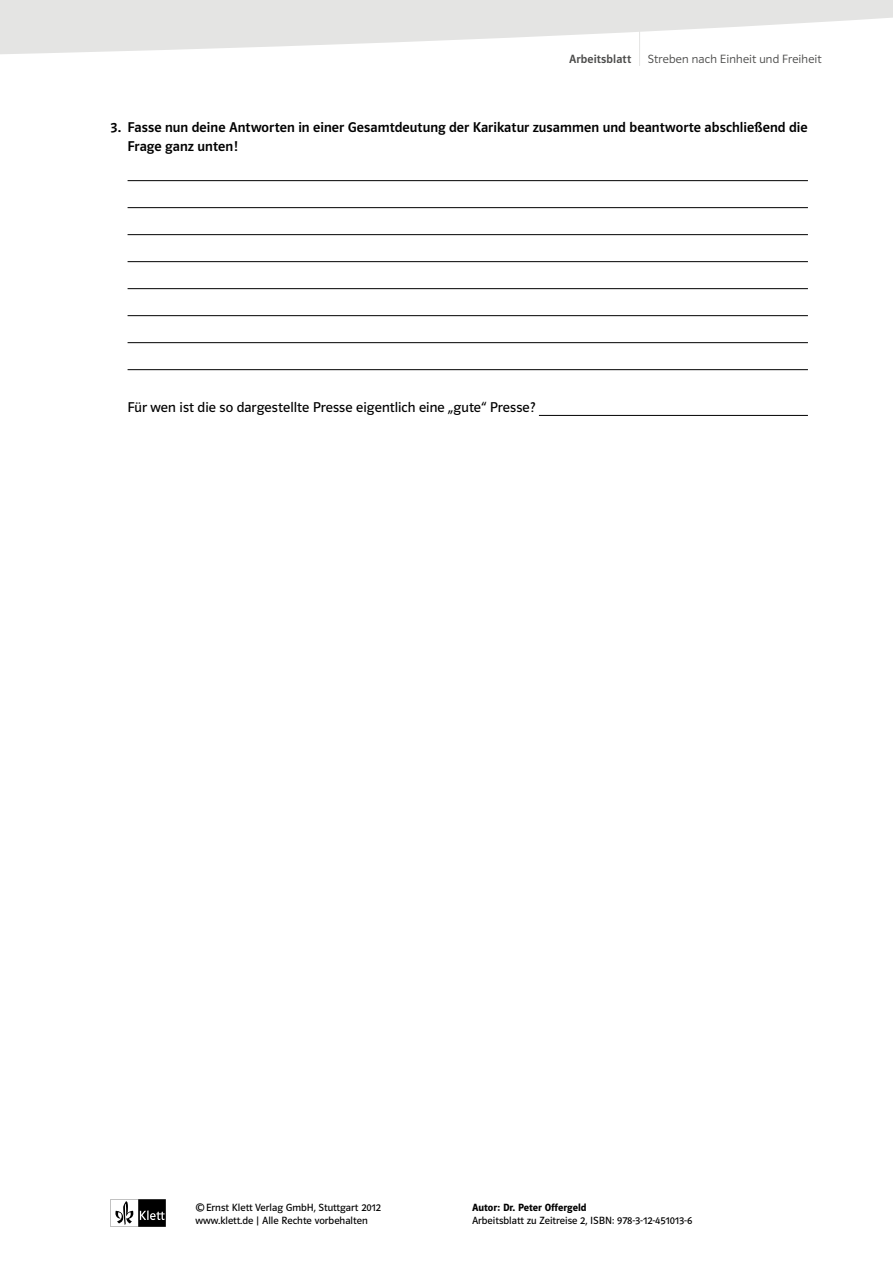
<style>
.page{position:relative;width:893px;height:1263px;background:#fff}
.page>*{position:absolute;margin:0;border:0;box-sizing:border-box;transform-origin:0 0}
._02_ab_vt_aufgaben_1{font:14.25px/18.8px "Polo ST11 K Krftg";letter-spacing:.005em;color:#000}
._02_ab_vt_aufgaben_e{font:14.25px "Polo ST11 K Buch";letter-spacing:.005em;color:#000}
._00_ab_kolumnen_kapi{font:12px "Polo ST11 K Leicht";letter-spacing:.015em;color:#4a4a49}
._00_ab_kolumnent_tit{font:12px "Polo ST11 K Krftg";letter-spacing:.01em;color:#4a4a49}
.PDF{font:10.5px/12.8px "Polo ST11 K Buch";color:#000}
.s1{font-family:"Polo ST11 K Hfett"}
</style>
<div class="page">
<svg style="left:111px;top:1199px;width:55px;height:28px"></svg>
<hr style="left:128px;top:180px;width:680px;height:1px;background:#000">
<hr style="left:128px;top:207px;width:680px;height:1px;background:#000">
<hr style="left:128px;top:234px;width:680px;height:1px;background:#000">
<hr style="left:128px;top:261px;width:680px;height:1px;background:#000">
<hr style="left:128px;top:288px;width:680px;height:1px;background:#000">
<hr style="left:128px;top:315px;width:680px;height:1px;background:#000">
<hr style="left:128px;top:342px;width:680px;height:1px;background:#000">
<hr style="left:128px;top:369px;width:680px;height:1px;background:#000">
<hr style="left:539px;top:415px;width:269px;height:1px;background:#000">
<hr style="left:639px;top:0;width:1px;height:66px;background:#e4e4e3">
<svg style="left:0;top:0;width:893px;height:54px;fill:#e4e4e3"></svg>
<p class="_00_ab_kolumnent_tit" style="left:569px;top:53px;width:64px">Arbeitsblatt</p>
<p class="_00_ab_kolumnen_kapi" style="left:648px;top:53px;width:176px">Streben nach Einheit und Freiheit</p>
<p class="_02_ab_vt_aufgaben_1" style="left:128px;top:118px;width:682px;text-indent:-17px">3. Fasse nun deine Antworten in einer Gesamtdeutung der Karikatur zusammen und beantworte abschließend die<br>Frage ganz unten!</p>
<p class="_02_ab_vt_aufgaben_e" style="left:128px;top:400px;width:409px">Für wen ist die so dargestellte Presse eigentlich eine „gute“ Presse?</p>
<p class="PDF" style="left:196px;top:1201px;width:187px">© Ernst Klett Verlag GmbH, Stuttgart 2012</p>
<p class="PDF" style="left:196px;top:1214px;width:174px">www.klett.de | Alle Rechte vorbehalten</p>
<p class="PDF" style="left:472px;top:1201px;width:222px"><span class="s1">Autor: Dr. Peter Offergeld<br></span>Arbeitsblatt zu Zeitreise 2, ISBN: 978-3-12-451013-6</p>
</div>
